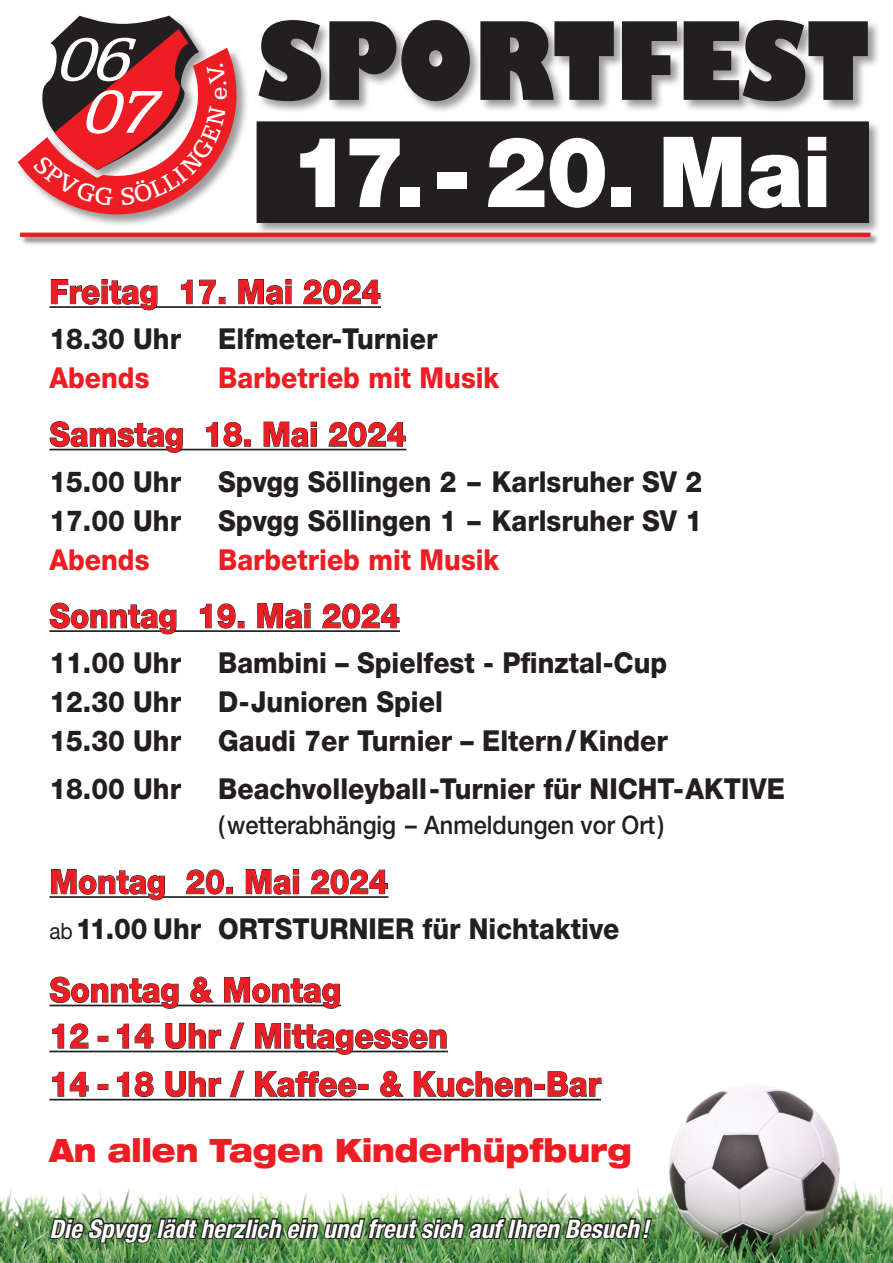
<style>
.page{position:relative;width:893px;height:1263px;background:#fff}
.page>*{position:absolute;margin:0;border:0;box-sizing:border-box;transform-origin:0 0}
.t1{font:800 105.45px "Gill Sans";color:#231f20;scale:.85 1}
.t2{font:900 98.25px "Helvetica Neue LT Std";letter-spacing:-.01em;color:#fff;scale:.95 1}
.t3{font:italic 62.55px "ATF Antique";color:#fff}
.t4{font:800 34.28px/47.1px "Helvetica Neue LT Std";color:#ee1d23;scale:.92 1}
.t5{font:800 33.75px "Helvetica Neue LT Std";color:#ee1d23;scale:.92 1}
.t6{font:900 expanded 32.25px "Helvetica Neue LT Std";color:#ee1d23;scale:.85 1}
.t7{font:800 28.88px "Helvetica Neue LT Std";color:#231f20;scale:.92 1}
.t8{font:800 28.88px "Helvetica Neue LT Std";color:#ee1d23;scale:.92 1}
.t9{font:italic 700 condensed 25.5px "Helvetica Neue LT Std";color:#fff}
.t10{font:500 25.5px "Helvetica Neue LT Std";color:#231f20;scale:.92 1}
.s1{font-weight:400;font-size:22.5px}
</style>
<div class="page">
<img style="left:0;top:1071px;width:315px;height:192px">
<img style="left:315px;top:1083px;width:578px;height:180px">
<img style="left:48px;top:1216px;width:606px;height:29px">
<div style="left:20px;top:232px;width:859px;height:14px;background:#231f20;opacity:.6"></div>
<hr style="left:20px;top:233px;width:850px;height:4px;background:#ee1d23">
<div style="left:258px;top:19px;width:623px;height:95px;background:#231f20;opacity:.45"></div>
<div style="left:255px;top:120px;width:626px;height:115px;background:#231f20;opacity:.45"></div>
<div style="left:257px;top:122px;width:611px;height:100px;background:#231f20"></div>
<div style="left:257px;top:122px;width:611px;height:101px;border:1px solid #231f20"></div>
<div style="left:17px;top:15px;width:232px;height:212px;background:#231f20;opacity:.45"></div>
<hr style="left:49px;top:306px;width:332px;height:2px;background:#231f20">
<hr style="left:49px;top:449px;width:357px;height:1px;background:#231f20">
<hr style="left:49px;top:630px;width:351px;height:2px;background:#231f20">
<hr style="left:49px;top:896px;width:339px;height:2px;background:#231f20">
<hr style="left:49px;top:1005px;width:292px;height:1px;background:#231f20">
<hr style="left:49px;top:1051px;width:399px;height:1px;background:#231f20">
<hr style="left:49px;top:1099px;width:552px;height:1px;background:#231f20">
<svg style="left:50px;top:279px;width:108px;height:32px"></svg>
<svg style="left:180px;top:279px;width:13px;height:26px"></svg>
<svg style="left:199px;top:279px;width:17px;height:26px"></svg>
<div style="left:219px;top:297px;width:6px;height:7px;border:1px solid #231f20"></div>
<svg style="left:238px;top:279px;width:54px;height:26px"></svg>
<svg style="left:303px;top:279px;width:78px;height:26px"></svg>
<svg style="left:49px;top:421px;width:134px;height:32px"></svg>
<svg style="left:206px;top:421px;width:37px;height:26px"></svg>
<div style="left:244px;top:439px;width:7px;height:8px;border:1px solid #231f20"></div>
<svg style="left:263px;top:421px;width:54px;height:27px"></svg>
<svg style="left:328px;top:421px;width:78px;height:26px"></svg>
<svg style="left:49px;top:602px;width:128px;height:33px"></svg>
<svg style="left:199px;top:603px;width:37px;height:26px"></svg>
<div style="left:238px;top:621px;width:6px;height:7px;border:1px solid #231f20"></div>
<svg style="left:257px;top:603px;width:54px;height:26px"></svg>
<svg style="left:322px;top:603px;width:78px;height:26px"></svg>
<svg style="left:51px;top:869px;width:114px;height:31px"></svg>
<svg style="left:186px;top:869px;width:39px;height:26px"></svg>
<div style="left:226px;top:887px;width:7px;height:7px;border:1px solid #231f20"></div>
<svg style="left:245px;top:869px;width:55px;height:26px"></svg>
<svg style="left:310px;top:869px;width:78px;height:26px"></svg>
<svg style="left:49px;top:976px;width:130px;height:33px"></svg>
<svg style="left:190px;top:976px;width:24px;height:27px"></svg>
<svg style="left:224px;top:977px;width:116px;height:32px"></svg>
<svg style="left:52px;top:1023px;width:37px;height:26px"></svg>
<div style="left:98px;top:1036px;width:10px;height:5px;border:1px solid #231f20"></div>
<svg style="left:117px;top:1023px;width:37px;height:26px"></svg>
<svg style="left:165px;top:1023px;width:56px;height:26px"></svg>
<svg style="left:229px;top:1022px;width:16px;height:27px"></svg>
<svg style="left:255px;top:1023px;width:192px;height:32px"></svg>
<svg style="left:52px;top:1071px;width:37px;height:26px"></svg>
<div style="left:98px;top:1084px;width:10px;height:6px;border:1px solid #231f20"></div>
<svg style="left:117px;top:1071px;width:37px;height:26px"></svg>
<svg style="left:165px;top:1071px;width:56px;height:26px"></svg>
<svg style="left:229px;top:1070px;width:16px;height:28px"></svg>
<svg style="left:255px;top:1071px;width:102px;height:26px"></svg>
<div style="left:358px;top:1084px;width:11px;height:6px;border:1px solid #231f20"></div>
<svg style="left:380px;top:1070px;width:24px;height:27px"></svg>
<svg style="left:413px;top:1071px;width:119px;height:26px"></svg>
<div style="left:534px;top:1084px;width:11px;height:6px;border:1px solid #231f20"></div>
<svg style="left:547px;top:1071px;width:55px;height:26px"></svg>
<svg style="left:18px;top:16px;width:231px;height:206px"></svg>
<h3 class="t3" style="left:54px;top:25px;width:99px">06</h3>
<h3 class="t3" style="left:79px;top:77px;width:99px">07</h3>
<h1 class="t1" style="left:257px;top:-5px;width:722px">SPORTFEST</h1>
<h2 class="t2" style="left:289px;top:113px;width:572px">17.- 20. Mai</h2>
<p class="t5" style="left:49px;top:272px;width:362px">Freitag 17. Mai 2024</p>
<p class="t7" style="left:49px;top:322px;width:144px">18.30 Uhr</p>
<p class="t7" style="left:218px;top:322px;width:240px">Elfmeter-Turnier</p>
<p class="t8" style="left:49px;top:361px;width:110px">Abends</p>
<p class="t8" style="left:218px;top:361px;width:307px">Barbetrieb mit Musik</p>
<p class="t5" style="left:49px;top:414px;width:389px">Samstag 18. Mai 2024</p>
<p class="t7" style="left:49px;top:464px;width:144px">15.00 Uhr</p>
<p class="t7" style="left:218px;top:464px;width:528px">Spvgg Söllingen 2 – Karlsruher SV 2</p>
<p class="t7" style="left:49px;top:503px;width:144px">17.00 Uhr</p>
<p class="t7" style="left:218px;top:503px;width:528px">Spvgg Söllingen 1 – Karlsruher SV 1</p>
<p class="t8" style="left:49px;top:542px;width:110px">Abends</p>
<p class="t8" style="left:218px;top:542px;width:307px">Barbetrieb mit Musik</p>
<p class="t5" style="left:49px;top:596px;width:383px">Sonntag 19. Mai 2024</p>
<p class="t7" style="left:49px;top:646px;width:144px">11.00 Uhr</p>
<p class="t7" style="left:218px;top:646px;width:490px">Bambini – Spielfest - Pfinztal-Cup</p>
<p class="t7" style="left:49px;top:685px;width:144px">12.30 Uhr</p>
<p class="t7" style="left:218px;top:685px;width:246px">D-Junioren Spiel</p>
<p class="t7" style="left:49px;top:724px;width:144px">15.30 Uhr</p>
<p class="t7" style="left:218px;top:724px;width:490px">Gaudi 7er Turnier – Eltern/Kinder</p>
<p class="t7" style="left:49px;top:771px;width:144px">18.00 Uhr</p>
<p class="t7" style="left:218px;top:771px;width:617px">Beachvolleyball-Turnier für NICHT-AKTIVE</p>
<p class="t10" style="left:218px;top:809px;width:486px">(wetterabhängig – Anmeldungen vor Ort)</p>
<p class="t5" style="left:49px;top:861px;width:370px">Montag 20. Mai 2024</p>
<p class="t7" style="left:49px;top:911px;width:621px"><span class="s1">ab</span> 11.00 Uhr ORTSTURNIER für Nichtaktive</p>
<p class="t4" style="left:49px;top:966px;width:601px">Sonntag &amp; Montag<br>12 -14 Uhr / Mittagessen<br>14 -18 Uhr / Kaffee- &amp; Kuchen-Bar</p>
<p class="t6" style="left:49px;top:1129px;width:687px">An allen Tagen Kinderhüpfburg</p>
<p class="t9" style="left:49px;top:1213px;width:601px">Die Spvgg lädt herzlich ein und freut sich auf Ihren Besuch!</p>
</div>
